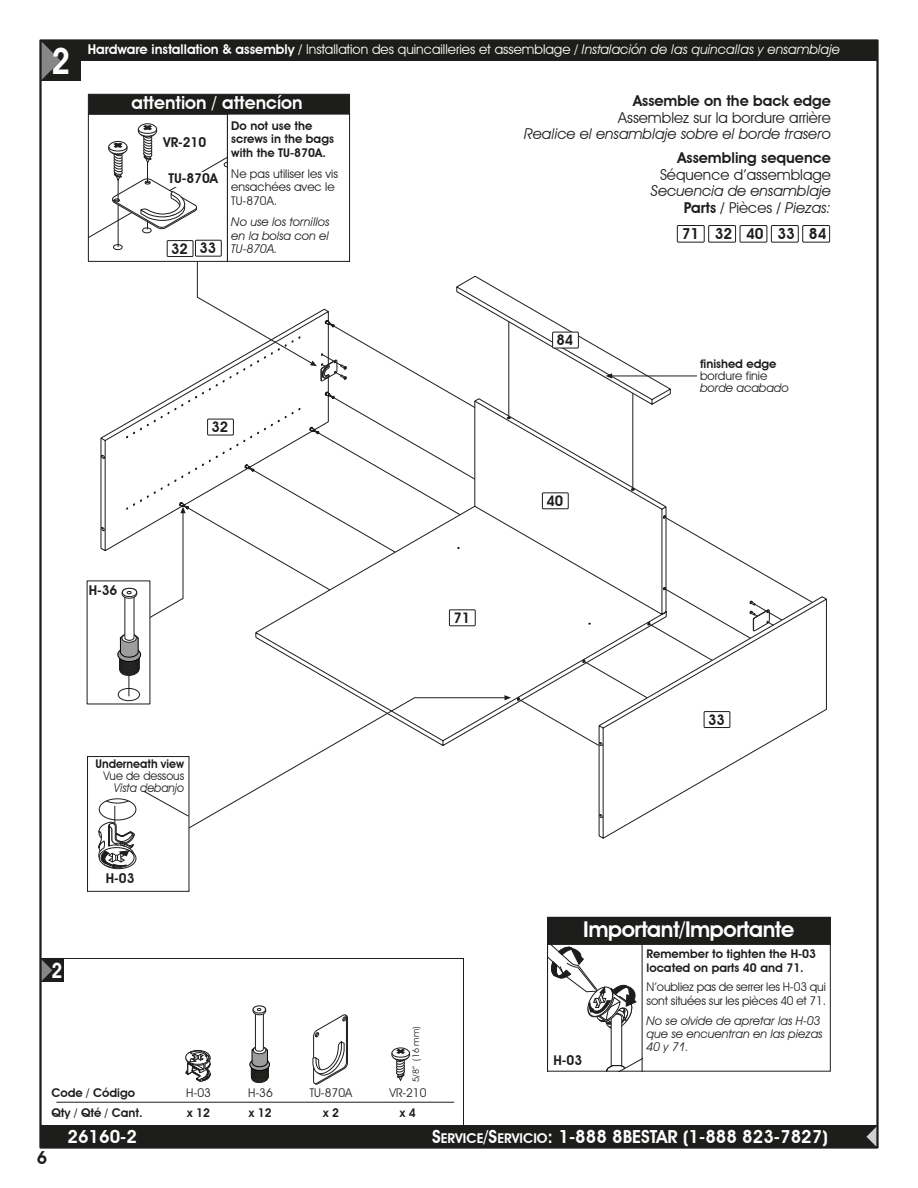
<style>
.page{position:relative;width:918px;height:1188px;background:#fff}
.page>*{position:absolute;margin:0;border:0;box-sizing:border-box;transform-origin:0 0}
.t1{font:600 36px "Avant Garde IT Cby BT";color:#fff;scale:.9 1}
.t2{font:600 21.75px "Avant Garde IT Cby BT";letter-spacing:-.02em;color:#fff}
.t3{font:600 21px "Avant Garde IT Cby BT";color:#fff;scale:.9 1}
.t4{font:600 18px "Avant Garde IT Cby BT";color:#fff}
.t5{font:600 18px "Avant Garde IT Cby BT";color:#1d1d1b}
.t6{font:600 15.15px "Avant Garde IT Cby BT";color:#1d1d1b}
.t7{font:italic 15px/16.5px "Avant Garde IT Cby BT";color:#1d1d1b;text-align:right}
.t8{font:15px "Avant Garde IT Cby BT";color:#1d1d1b}
.t9{font:600 15px "Avant Garde IT Cby BT";color:#1d1d1b}
.t10{font:600 14.55px "Avant Garde IT Cby BT";color:#1d1d1b}
.t11{font:13.5px "Avant Garde IT Cby BT";color:#fff}
.t12{font:600 13.5px "Avant Garde IT Cby BT";color:#1d1d1b}
.t13{font:12px/13.2px "Avant Garde IT Cby BT";color:#1d1d1b}
.t14{font:600 12px/13.2px "Avant Garde IT Cby BT";color:#1d1d1b}
.t15{font:italic 12px/13.2px "Avant Garde IT Cby BT";color:#1d1d1b}
.t16{font:600 12px "Avant Garde IT Cby BT";color:#1d1d1b;scale:.95 1}
.t17{font:12px "Avant Garde IT Cby BT";color:#1d1d1b;scale:.95 1}
.t18{font:italic 12px "Avant Garde IT Cby BT";color:#1d1d1b;scale:.95 1}
.t19{font:9px "Avant Garde IT Cby BT";color:#1d1d1b}
.s1{font-weight:600}
.s2{font-style:italic}
.s3{font-weight:600;font-style:normal}
.s4{font-style:normal}
.s5{font-size:13.5px}
</style>
<div class="page">
<svg style="left:100px;top:276px;width:727px;height:563px"></svg>
<hr style="left:633px;top:393px;width:1px;height:97px;background:#1d1d1b">
<hr style="left:509px;top:322px;width:1px;height:96px;background:#1d1d1b">
<div style="left:40px;top:958px;width:24px;height:24px;background:#1d1d1b"></div>
<svg style="left:42px;top:960px;width:10px;height:21px"></svg>
<hr style="left:57px;top:1102px;width:397px;height:1px;background:#1d1d1b">
<div style="left:40px;top:40px;width:41px;height:41px;background:#1d1d1b"></div>
<div style="left:40px;top:40px;width:838px;height:21px;background:#1d1d1b"></div>
<svg style="left:42px;top:42px;width:19px;height:38px"></svg>
<svg style="left:185px;top:1050px;width:26px;height:32px"></svg>
<div style="left:771px;top:225px;width:27px;height:17px;border:1px solid #1d1d1b"></div>
<div style="left:740px;top:225px;width:27px;height:17px;border:1px solid #1d1d1b"></div>
<div style="left:677px;top:225px;width:27px;height:17px;border:1px solid #1d1d1b"></div>
<div style="left:803px;top:225px;width:27px;height:17px;border:1px solid #1d1d1b"></div>
<div style="left:708px;top:225px;width:28px;height:17px;border:1px solid #1d1d1b"></div>
<svg style="left:249px;top:1005px;width:21px;height:79px"></svg>
<div style="left:542px;top:493px;width:26px;height:16px;background:#fff"></div>
<div style="left:542px;top:493px;width:26px;height:16px;border:1px solid #1d1d1b"></div>
<div style="left:553px;top:332px;width:25px;height:16px;background:#fff"></div>
<div style="left:552px;top:332px;width:27px;height:16px;border:1px solid #1d1d1b"></div>
<svg style="left:549px;top:945px;width:93px;height:125px"></svg>
<div style="left:547px;top:917px;width:284px;height:155px;border:1px solid #1d1d1b"></div>
<div style="left:547px;top:917px;width:284px;height:28px;background:#1d1d1b;border:1px solid #1d1d1b"></div>
<div style="left:554px;top:1053px;width:29px;height:15px;background:#fff"></div>
<div style="left:88px;top:94px;width:262px;height:20px;background:#1d1d1b"></div>
<div style="left:88px;top:94px;width:262px;height:20px;border:1px solid #1d1d1b"></div>
<svg style="left:392px;top:1047px;width:18px;height:34px"></svg>
<svg style="left:313px;top:1014px;width:35px;height:70px"></svg>
<svg style="left:606px;top:373px;width:6px;height:6px"></svg>
<hr style="left:612px;top:376px;width:85px;height:1px;background:#1d1d1b">
<svg style="left:600px;top:814px;width:3px;height:4px"></svg>
<svg style="left:517px;top:515px;width:296px;height:231px"></svg>
<svg style="left:504px;top:695px;width:7px;height:5px"></svg>
<svg style="left:168px;top:697px;width:338px;height:144px"></svg>
<div style="left:88px;top:757px;width:101px;height:134px;background:#fff"></div>
<div style="left:87px;top:756px;width:102px;height:136px;border:1px solid #1d1d1b"></div>
<svg style="left:92px;top:791px;width:97px;height:101px"></svg>
<div style="left:87px;top:581px;width:63px;height:123px;background:#fff"></div>
<svg style="left:88px;top:122px;width:387px;height:579px"></svg>
<div style="left:41px;top:1125px;width:837px;height:22px;background:#1d1d1b"></div>
<svg style="left:866px;top:1127px;width:10px;height:19px"></svg>
<h1 class="t1" style="left:51px;top:39px;width:22px">2</h1>
<p class="t11" style="left:88px;top:41px;width:754px"><span class="s1">Hardware installation &amp; assembly /</span> Installation des quincailleries et assemblage / <span class="s2">Instalación de las quincallas y ensamblaje</span></p>
<h3 class="t4" style="left:131px;top:92px;width:173px">attention / attencíon</h3>
<p class="t14" style="left:231px;top:119px;width:104px">Do not use the screws in the bags with the TU-870A.</p>
<p class="t13" style="left:231px;top:167px;width:108px">Ne pas utiliser les vis ensachées avec le<br>TU-870A.</p>
<p class="t15" style="left:231px;top:215px;width:100px;text-align:justify">No use los tornillos en la bolsa con el TU-870A.</p>
<p class="t12" style="left:163px;top:134px;width:45px">VR-210</p>
<p class="t12" style="left:168px;top:170px;width:51px">TU-870A</p>
<p class="t10" style="left:171px;top:240px;width:47px">32 33</p>
<p class="t9" style="left:633px;top:92px;width:199px">Assemble on the back edge</p>
<p class="t8" style="left:618px;top:108px;width:214px">Assemblez sur la bordure arrière</p>
<p class="t7" style="left:524px;top:126px;width:308px">Realice el ensamblaje sobre el borde trasero</p>
<p class="t9" style="left:678px;top:149px;width:155px">Assembling sequence</p>
<p class="t8" style="left:660px;top:165px;width:172px">Séquence d’assemblage</p>
<p class="t7" style="left:651px;top:183px;width:182px">Secuencia de ensamblaje<br><span class="s3">Parts /</span> <span class="s4">Pièces</span> <span class="s3">/</span> Piezas:</p>
<p class="t6" style="left:682px;top:225px;width:146px">71 32 40 33 84</p>
<p class="t12" style="left:89px;top:582px;width:30px">H-36</p>
<p class="t10" style="left:212px;top:418px;width:18px">32</p>
<p class="t10" style="left:453px;top:609px;width:18px">71</p>
<p class="t10" style="left:557px;top:331px;width:18px">84</p>
<p class="t10" style="left:546px;top:492px;width:18px">40</p>
<p class="t14" style="left:700px;top:357px;width:78px">finished edge</p>
<p class="t13" style="left:700px;top:369px;width:69px">bordure finie</p>
<p class="t15" style="left:700px;top:381px;width:90px">borde acabado</p>
<p class="t16" style="left:96px;top:757px;width:95px">Underneath view</p>
<p class="t17" style="left:104px;top:769px;width:86px">Vue de dessous</p>
<p class="t18" style="left:114px;top:781px;width:75px">Vista debanjo</p>
<p class="t12" style="left:106px;top:870px;width:30px">H-03</p>
<p class="t10" style="left:708px;top:711px;width:18px">33</p>
<h2 class="t2" style="left:583px;top:916px;width:213px">Important/Importante</h2>
<h3 class="t3" style="left:52px;top:958px;width:14px">2</h3>
<p class="t14" style="left:51px;top:1083px;width:93px;line-height:19.8px">Code / Código<br>Qty / Qté / Cant.</p>
<p class="t13" style="left:186px;top:1086px;width:26px">H-03</p>
<p class="t14" style="left:187px;top:1106px;width:24px">x 12</p>
<p class="t13" style="left:248px;top:1086px;width:26px">H-36</p>
<p class="t14" style="left:249px;top:1106px;width:24px">x 12</p>
<p class="t13" style="left:310px;top:1086px;width:44px">TU-870A</p>
<p class="t14" style="left:323px;top:1106px;width:17px">x 2</p>
<p class="t19" style="left:411px;top:1082px;width:57px;rotate:-90deg">5/8” (16 mm)</p>
<p class="t13" style="left:389px;top:1086px;width:39px">VR-210</p>
<p class="t14" style="left:400px;top:1106px;width:17px">x 4</p>
<p class="t12" style="left:554px;top:1052px;width:30px">H-03</p>
<p class="t14" style="left:647px;top:947px;width:171px">Remember to tighten the H-03 located on parts 40 and 71.</p>
<p class="t13" style="left:647px;top:981px;width:181px">N’oubliez pas de serrer les H-03 qui sont situées sur les pièces 40 et 71.</p>
<p class="t15" style="left:647px;top:1014px;width:178px">No se olvide de apretar las H-03 que se encuentran en las piezas<br>40 y 71.</p>
<h3 class="t5" style="left:37px;top:1147px;width:12px">6</h3>
<h3 class="t4" style="left:68px;top:1126px;width:71px">26160-2</h3>
<h3 class="t4" style="left:432px;top:1126px;width:397px">S<span class="s5">ERVICE</span>/S<span class="s5">ERVICIO</span>: 1-888 8BESTAR (1-888 823-7827)</h3>
</div>
